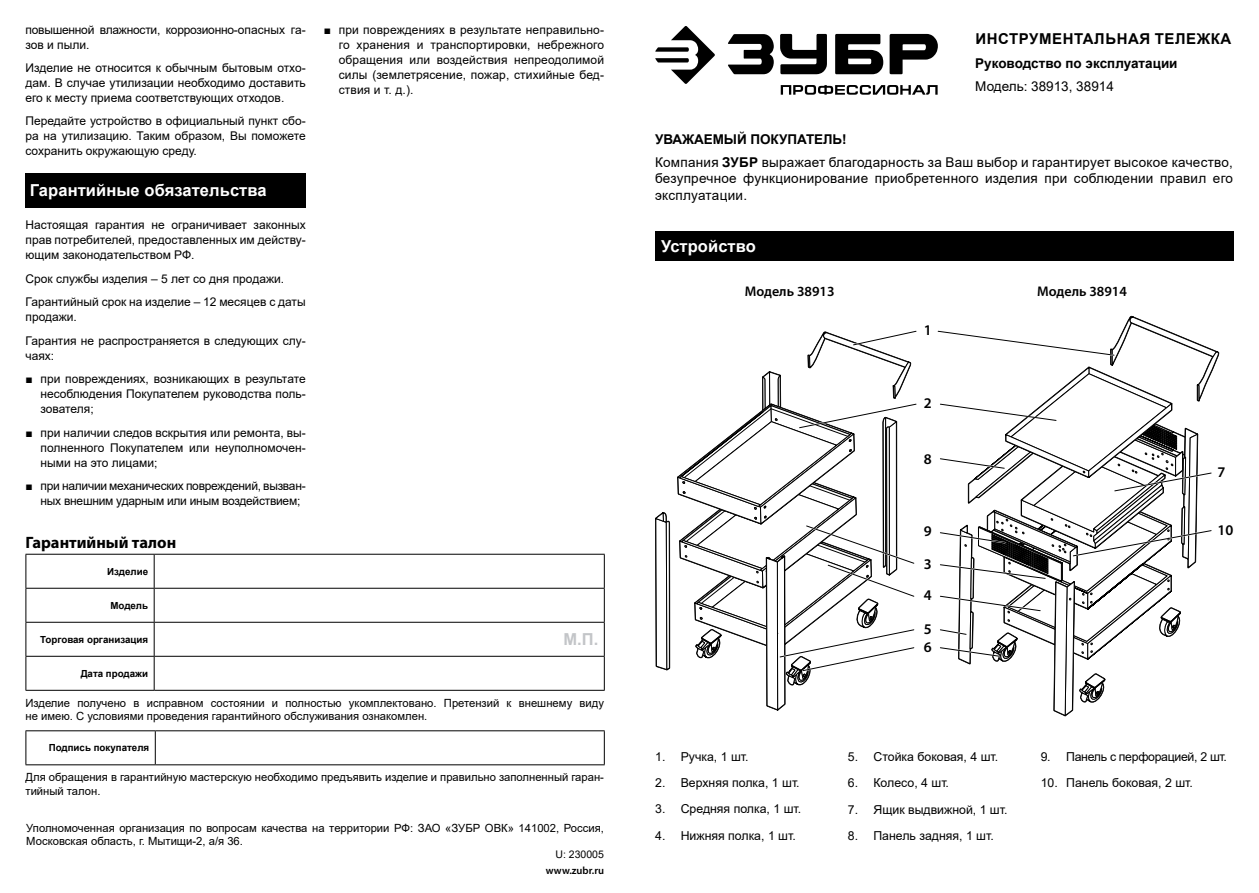
<style>
.page{position:relative;width:1259px;height:893px;background:#fff}
.page>*{position:absolute;margin:0;border:0;box-sizing:border-box;transform-origin:0 0}
.t1{font:700 16.5px "Arial";letter-spacing:.005em;color:#fff}
.t2{font:700 16.5px "Myriad Pro";color:#000}
.t3{font:700 16.5px "Arial";color:#c3c5c8}
.t4{font:700 15px "Arial";letter-spacing:.035em;color:#000}
.t5{font:600 14.85px/18px "Myriad Pro";color:#000}
.t6{font:600 14.1px "Myriad Pro";color:#000}
.t7{font:13.5px/22.2px "Arial";letter-spacing:.02em;color:#000}
.t8{font:700 13.5px "Arial";color:#000}
.t9{font:13.5px "Arial";color:#000}
.t10{font:12.3px "Arial";color:#000}
.t11{font:12.3px "Arial";letter-spacing:-.025em;color:#000}
.t12{font:12px/15px "Arial";color:#000;text-align:justify}
.t13{font:12px/15px "Arial";letter-spacing:-.02em;color:#000}
.t14{font:11.25px/13.5px "Arial";color:#000}
.t15{font:600 10.5px "Myriad Pro";color:#000}
.t16{font:10.5px "Arial";color:#000}
.t17{font:700 9.75px "Arial";color:#000}
.s1{font-family:"Times New Roman"}
.s2{font-weight:700}
</style>
<div class="page">
<hr style="left:604px;top:555px;width:1px;height:33px;background:#000">
<hr style="left:604px;top:623px;width:1px;height:33px;background:#000">
<hr style="left:604px;top:657px;width:1px;height:33px;background:#000">
<hr style="left:26px;top:554px;width:128px;height:1px;background:#000">
<hr style="left:26px;top:555px;width:1px;height:33px;background:#000">
<hr style="left:154px;top:554px;width:450px;height:1px;background:#000">
<hr style="left:154px;top:555px;width:1px;height:33px;background:#000">
<hr style="left:26px;top:588px;width:128px;height:1px;background:#000">
<hr style="left:26px;top:589px;width:1px;height:33px;background:#000">
<hr style="left:154px;top:588px;width:450px;height:1px;background:#000">
<hr style="left:154px;top:589px;width:1px;height:33px;background:#000">
<hr style="left:604px;top:589px;width:1px;height:33px;background:#000">
<hr style="left:26px;top:622px;width:128px;height:1px;background:#000">
<hr style="left:26px;top:623px;width:1px;height:33px;background:#000">
<hr style="left:154px;top:622px;width:450px;height:1px;background:#000">
<hr style="left:154px;top:623px;width:1px;height:33px;background:#000">
<hr style="left:26px;top:656px;width:128px;height:1px;background:#000">
<hr style="left:26px;top:657px;width:1px;height:33px;background:#000">
<hr style="left:154px;top:656px;width:450px;height:1px;background:#000">
<hr style="left:154px;top:657px;width:1px;height:33px;background:#000">
<hr style="left:26px;top:690px;width:128px;height:1px;background:#000">
<hr style="left:154px;top:690px;width:450px;height:1px;background:#000">
<hr style="left:26px;top:730px;width:129px;height:1px;background:#000">
<hr style="left:26px;top:731px;width:1px;height:33px;background:#000">
<hr style="left:155px;top:730px;width:450px;height:1px;background:#000">
<hr style="left:155px;top:731px;width:1px;height:33px;background:#000">
<hr style="left:604px;top:731px;width:1px;height:33px;background:#000">
<hr style="left:26px;top:764px;width:129px;height:1px;background:#000">
<hr style="left:155px;top:764px;width:450px;height:1px;background:#000">
<div style="left:26px;top:173px;width:280px;height:34px;background:#000"></div>
<svg style="left:780px;top:85px;width:157px;height:10px"></svg>
<svg style="left:655px;top:26px;width:60px;height:58px"></svg>
<svg style="left:728px;top:34px;width:210px;height:40px"></svg>
<div style="left:655px;top:231px;width:578px;height:30px;background:#000"></div>
<svg style="left:937px;top:315px;width:283px;height:401px"></svg>
<svg style="left:655px;top:330px;width:262px;height:381px"></svg>
<p class="t13" style="left:26px;top:22px;width:282px">повышенной влажности, коррозионно-опасных га&shy;зов и пыли.</p>
<p class="t12" style="left:26px;top:60px;width:282px">Изделие не относится к обычным бытовым отхо&shy;дам. В случае утилизации необходимо доставить его к месту приема соответствующих отходов.</p>
<p class="t12" style="left:26px;top:113px;width:282px">Передайте устройство в официальный пункт сбо&shy;ра на утилизацию. Таким образом, Вы поможете сохранить окружающую среду.</p>
<h1 class="t1" style="left:30px;top:179px;width:238px">Гарантийные обязательства</h1>
<p class="t12" style="left:26px;top:217px;width:282px">Настоящая гарантия не ограничивает законных прав потребителей, предоставленных им действу&shy;ющим законодательством РФ.</p>
<p class="t12" style="left:26px;top:267px;width:282px;line-height:23.5px">Срок службы изделия – 5 лет со дня продажи.<br>Гарантийный срок на изделие – 12 месяцев с даты</p>
<p class="t12" style="left:26px;top:305px;width:282px;line-height:23.5px">продажи.<br>Гарантия не распространяется в следующих слу-</p>
<p class="t12" style="left:26px;top:348px;width:30px">чаях:</p>
<p class="t12" style="left:41px;top:371px;width:267px;text-indent:-15px"><span class="s1">■</span> при повреждениях, возникающих в результате несоблюдения Покупателем руководства поль&shy;зователя;</p>
<p class="t12" style="left:41px;top:425px;width:267px;text-indent:-15px"><span class="s1">■</span> при наличии следов вскрытия или ремонта, вы&shy;полненного Покупателем или неуполномочен&shy;ными на это лицами;</p>
<p class="t13" style="left:41px;top:478px;width:267px;text-indent:-15px"><span class="s1">■</span> при наличии механических повреждений, вызван&shy;ных внешним ударным или иным воздействием;</p>
<p class="t12" style="left:339px;top:22px;width:267px;text-indent:-15px"><span class="s1">■</span> при повреждениях в результате неправильно&shy;го хранения и транспортировки, небрежного обращения или воздействия непреодолимой силы (землетрясение, пожар, стихийные бед&shy;ствия и т. д.).</p>
<p class="t4" style="left:975px;top:29px;width:257px">ИНСТРУМЕНТАЛЬНАЯ ТЕЛЕЖКА</p>
<p class="t8" style="left:975px;top:54px;width:204px">Руководство по эксплуатации</p>
<p class="t9" style="left:975px;top:77px;width:140px">Модель: 38913, 38914</p>
<p class="t7" style="left:655px;top:128px;width:579px"><span class="s2">УВАЖАЕМЫЙ ПОКУПАТЕЛЬ!<br></span>Компания <span class="s2">ЗУБР</span> выражает благодарность за Ваш выбор и гарантирует высокое качество,</p>
<p class="t7" style="left:655px;top:170px;width:579px;line-height:16.5px">безупречное функционирование приобретенного изделия при соблюдении правил его эксплуатации.</p>
<h1 class="t1" style="left:661px;top:235px;width:96px">Устройство</h1>
<p class="t6" style="left:745px;top:282px;width:91px">Модель 38913</p>
<p class="t6" style="left:1037px;top:282px;width:91px">Модель 38914</p>
<p class="t5" style="left:923px;top:321px;width:9px">1</p>
<p class="t5" style="left:923px;top:394px;width:9px">2</p>
<p class="t5" style="left:923px;top:450px;width:9px">8</p>
<p class="t5" style="left:1217px;top:462px;width:9px">7</p>
<h1 class="t2" style="left:26px;top:531px;width:152px">Гарантийный талон</h1>
<p class="t17" style="left:107px;top:564px;width:43px">Изделие</p>
<p class="t17" style="left:110px;top:598px;width:39px">Модель</p>
<p class="t17" style="left:40px;top:632px;width:109px">Торговая организация</p>
<h1 class="t3" style="left:563px;top:628px;width:36px">М.П.</h1>
<p class="t17" style="left:81px;top:666px;width:69px">Дата продажи</p>
<p class="t14" style="left:26px;top:696px;width:580px">Изделие получено в исправном состоянии и полностью укомплектовано. Претензий к внешнему виду не имею. С условиями проведения гарантийного обслуживания ознакомлен.</p>
<p class="t17" style="left:49px;top:741px;width:102px">Подпись покупателя</p>
<p class="t14" style="left:26px;top:770px;width:580px">Для обращения в гарантийную мастерскую необходимо предъявить изделие и правильно заполненный гаран&shy;тийный талон.</p>
<p class="t14" style="left:26px;top:821px;width:579px">Уполномоченная организация по вопросам качества на территории РФ: ЗАО «ЗУБР ОВК» 141002, Россия,<br>Московская область, г. Мытищи-2, а/я 36.</p>
<p class="t16" style="left:555px;top:847px;width:50px">U: 230005</p>
<p class="t15" style="left:546px;top:863px;width:60px">www.zubr.ru</p>
<p class="t10" style="left:655px;top:748px;width:95px">1. Ручка, 1 шт.</p>
<p class="t10" style="left:655px;top:774px;width:146px">2. Верхняя полка, 1 шт.</p>
<p class="t10" style="left:655px;top:801px;width:148px">3. Средняя полка, 1 шт.</p>
<p class="t10" style="left:655px;top:827px;width:142px">4. Нижняя полка, 1 шт.</p>
<p class="t5" style="left:923px;top:522px;width:9px">9</p>
<p class="t5" style="left:923px;top:554px;width:9px">3</p>
<p class="t5" style="left:923px;top:586px;width:9px">4</p>
<p class="t5" style="left:923px;top:619px;width:9px">5<br>6</p>
<p class="t5" style="left:1217px;top:520px;width:17px">10</p>
<p class="t10" style="left:848px;top:748px;width:152px">5. Стойка боковая, 4 шт.</p>
<p class="t10" style="left:848px;top:774px;width:103px">6. Колесо, 4 шт.</p>
<p class="t10" style="left:848px;top:801px;width:161px">7. Ящик выдвижной, 1 шт.</p>
<p class="t10" style="left:848px;top:827px;width:147px">8. Панель задняя, 1 шт.</p>
<p class="t11" style="left:1040px;top:748px;width:188px">9. Панель с перфорацией, 2 шт.</p>
<p class="t10" style="left:1040px;top:774px;width:154px">10. Панель боковая, 2 шт.</p>
</div>
